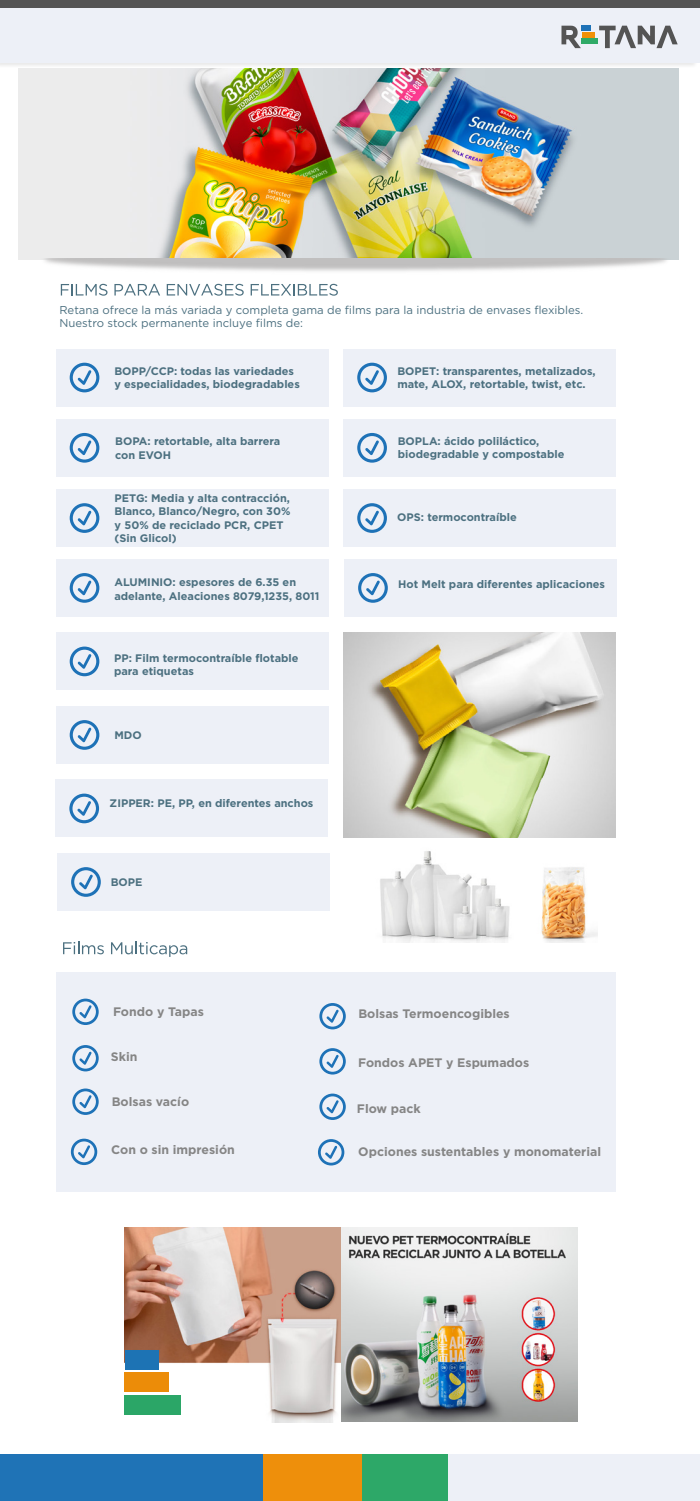
<style>
.page{position:relative;width:700px;height:1501px;background:#fff}
.page>*{position:absolute;margin:0;border:0;box-sizing:border-box;transform-origin:0 0}
.t1{font:700 12.34px "Gotham";color:#858585}
.t2{font:11.38px/13.7px "Gotham";color:#4c7080}
.t3{font:700 10.94px/13.1px "Gotham";color:#4c7080}
</style>
<div class="page">
<img style="left:125px;top:1227px;width:452px;height:195px">
<img style="left:0;top:62px;width:700px;height:7px">
<div style="left:0;top:0;width:700px;height:62px;background:#edf0f7"></div>
<div style="left:0;top:0;width:700px;height:7px;background:#545454"></div>
<svg style="left:63px;top:942px;width:41px;height:12px"></svg>
<svg style="left:111px;top:942px;width:76px;height:15px"></svg>
<img style="left:18px;top:69px;width:660px;height:190px">
<div style="left:56px;top:349px;width:272px;height:57px;background:#edf0f7"></div>
<svg style="left:70px;top:363px;width:29px;height:29px"></svg>
<div style="left:344px;top:349px;width:272px;height:57px;background:#edf0f7"></div>
<svg style="left:357px;top:363px;width:30px;height:29px"></svg>
<div style="left:56px;top:419px;width:272px;height:58px;background:#edf0f7"></div>
<svg style="left:70px;top:433px;width:29px;height:30px"></svg>
<div style="left:344px;top:419px;width:272px;height:58px;background:#edf0f7"></div>
<svg style="left:357px;top:433px;width:30px;height:30px"></svg>
<div style="left:56px;top:489px;width:272px;height:58px;background:#edf0f7"></div>
<svg style="left:70px;top:503px;width:29px;height:30px"></svg>
<div style="left:344px;top:489px;width:272px;height:58px;background:#edf0f7"></div>
<svg style="left:357px;top:503px;width:30px;height:30px"></svg>
<div style="left:56px;top:559px;width:272px;height:58px;background:#edf0f7"></div>
<svg style="left:70px;top:573px;width:29px;height:30px"></svg>
<div style="left:56px;top:779px;width:272px;height:58px;background:#edf0f7"></div>
<svg style="left:69px;top:793px;width:30px;height:30px"></svg>
<div style="left:56px;top:632px;width:272px;height:58px;background:#edf0f7"></div>
<svg style="left:70px;top:646px;width:29px;height:30px"></svg>
<div style="left:345px;top:559px;width:272px;height:58px;background:#edf0f7"></div>
<svg style="left:358px;top:573px;width:30px;height:30px"></svg>
<div style="left:56px;top:706px;width:272px;height:58px;background:#edf0f7"></div>
<svg style="left:70px;top:720px;width:29px;height:30px"></svg>
<div style="left:58px;top:853px;width:272px;height:58px;background:#edf0f7"></div>
<svg style="left:71px;top:867px;width:30px;height:30px"></svg>
<div style="left:56px;top:972px;width:560px;height:220px;background:#edf0f7"></div>
<svg style="left:72px;top:998px;width:27px;height:27px"></svg>
<svg style="left:319px;top:1003px;width:27px;height:26px"></svg>
<svg style="left:72px;top:1045px;width:27px;height:26px"></svg>
<svg style="left:319px;top:1048px;width:27px;height:26px"></svg>
<svg style="left:72px;top:1088px;width:27px;height:27px"></svg>
<svg style="left:319px;top:1093px;width:27px;height:27px"></svg>
<svg style="left:318px;top:1139px;width:26px;height:26px"></svg>
<svg style="left:71px;top:1138px;width:26px;height:27px"></svg>
<img style="left:344px;top:633px;width:272px;height:204px">
<img style="left:380px;top:851px;width:218px;height:91px">
<svg style="left:562px;top:26px;width:19px;height:22px"></svg>
<svg style="left:599px;top:26px;width:79px;height:22px"></svg>
<div style="left:582px;top:26px;width:9px;height:5px;background:#1e72b7"></div>
<div style="left:582px;top:32px;width:12px;height:6px;background:#f09006"></div>
<div style="left:582px;top:39px;width:16px;height:5px;background:#2faa67"></div>
<div style="left:0;top:1455px;width:700px;height:46px;background:#edf0f7"></div>
<div style="left:0;top:1455px;width:263px;height:46px;background:#1f73b6"></div>
<div style="left:263px;top:1455px;width:100px;height:46px;background:#ee8f0b"></div>
<div style="left:363px;top:1455px;width:85px;height:46px;background:#2da868"></div>
<div style="left:125px;top:1350px;width:34px;height:19px;background:#1d73b4"></div>
<div style="left:125px;top:1372px;width:44px;height:20px;background:#ec8c08"></div>
<div style="left:125px;top:1395px;width:56px;height:19px;background:#2ba667"></div>
<img style="left:18px;top:259px;width:661px;height:37px">
<p class="t2" style="left:59px;top:303px;width:525px">Retana ofrece la más variada y completa gama de films para la industria de envases flexibles.<br>Nuestro stock permanente incluye films de:</p>
<p class="t3" style="left:114px;top:364px;width:187px">BOPP/CCP: todas las variedades y especialidades, biodegradables</p>
<p class="t3" style="left:397px;top:364px;width:200px">BOPET: transparentes, metalizados, mate, ALOX, retortable, twist, etc.</p>
<p class="t3" style="left:115px;top:435px;width:167px">BOPA: retortable, alta barrera con EVOH</p>
<p class="t3" style="left:398px;top:435px;width:168px">BOPLA: ácido poliláctico, biodegradable y compostable</p>
<p class="t3" style="left:115px;top:492px;width:177px">PETG: Media y alta contracción,<br>Blanco, Blanco/Negro, con 30% y 50% de reciclado PCR, CPET (Sin Glicol)</p>
<p class="t3" style="left:397px;top:510px;width:121px">OPS: termocontraíble</p>
<p class="t3" style="left:114px;top:576px;width:207px">ALUMINIO: espesores de 6.35 en adelante, Aleaciones 8079,1235, 8011</p>
<p class="t3" style="left:114px;top:651px;width:186px">PP: Film termocontraíble flotable para etiquetas</p>
<p class="t3" style="left:114px;top:728px;width:29px">MDO</p>
<p class="t3" style="left:110px;top:796px;width:205px">ZIPPER: PE, PP, en diferentes anchos</p>
<p class="t3" style="left:111px;top:875px;width:33px">BOPE</p>
<p class="t3" style="left:398px;top:577px;width:208px">Hot Melt para diferentes aplicaciones</p>
<p class="t1" style="left:113px;top:1003px;width:92px">Fondo y Tapas</p>
<p class="t1" style="left:358px;top:1005px;width:153px">Bolsas Termoencogibles</p>
<p class="t1" style="left:111px;top:1048px;width:28px">Skin</p>
<p class="t1" style="left:358px;top:1054px;width:173px">Fondos APET y Espumados</p>
<p class="t1" style="left:112px;top:1094px;width:79px">Bolsas vacío</p>
<p class="t1" style="left:357px;top:1100px;width:65px">Flow pack</p>
<p class="t1" style="left:111px;top:1141px;width:125px">Con o sin impresión</p>
<p class="t1" style="left:358px;top:1143px;width:244px">Opciones sustentables y monomaterial</p>
</div>
